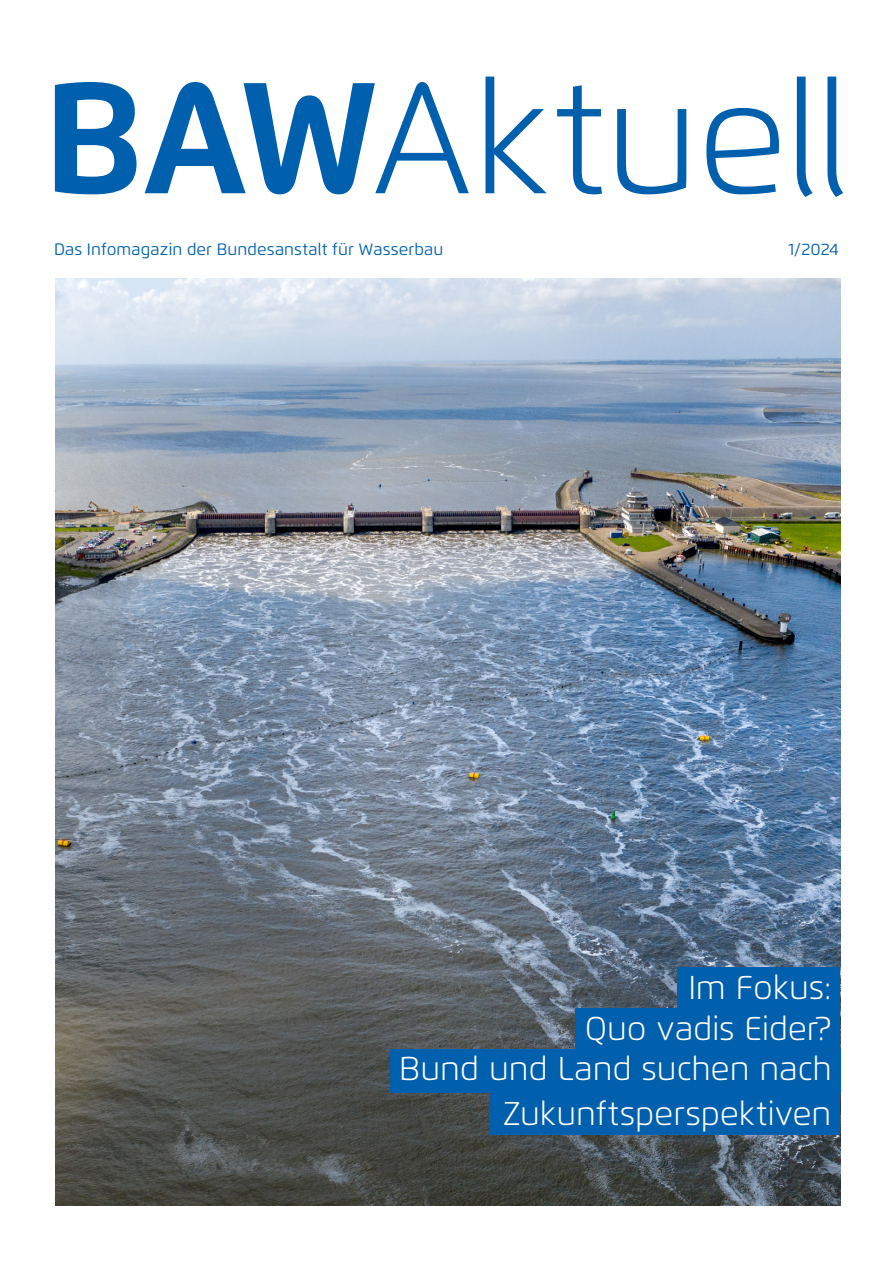
<style>
.page{position:relative;width:893px;height:1263px;background:#fff}
.page>*{position:absolute;margin:0;border:0;box-sizing:border-box;transform-origin:0 0}
.Titel_H1{font:300 157.5px "Flexo";letter-spacing:-.015em;color:#0060ad}
.t1{font:300 33px/40.5px "Flexo";color:#fff;text-align:right}
.Titel_Subline_P{font:16.5px "Flexo";letter-spacing:.005em;color:#0060ad}
.s1{font-weight:700}
</style>
<div class="page">
<img style="left:55px;top:279px;width:785px;height:927px">
<div style="left:677px;top:967px;width:163px;height:41px;background:#0060ad"></div>
<div style="left:576px;top:1008px;width:264px;height:41px;background:#0060ad"></div>
<div style="left:390px;top:1049px;width:450px;height:44px;background:#0060ad"></div>
<div style="left:490px;top:1093px;width:350px;height:41px;background:#0060ad"></div>
<h1 class="Titel_H1" style="left:43px;top:43px;width:808px"><span class="s1">BAW</span>Aktuell</h1>
<p class="Titel_Subline_P" style="left:54px;top:240px;width:391px">Das Infomagazin der Bundesanstalt für Wasserbau</p>
<p class="Titel_Subline_P" style="left:788px;top:240px;width:52px">1/2024</p>
<p class="t1" style="left:399px;top:967px;width:434px">Im Fokus:<br>Quo vadis Eider?<br>Bund und Land suchen nach</p>
<p class="t1" style="left:503px;top:1093px;width:330px">Zukunftsperspektiven</p>
</div>
